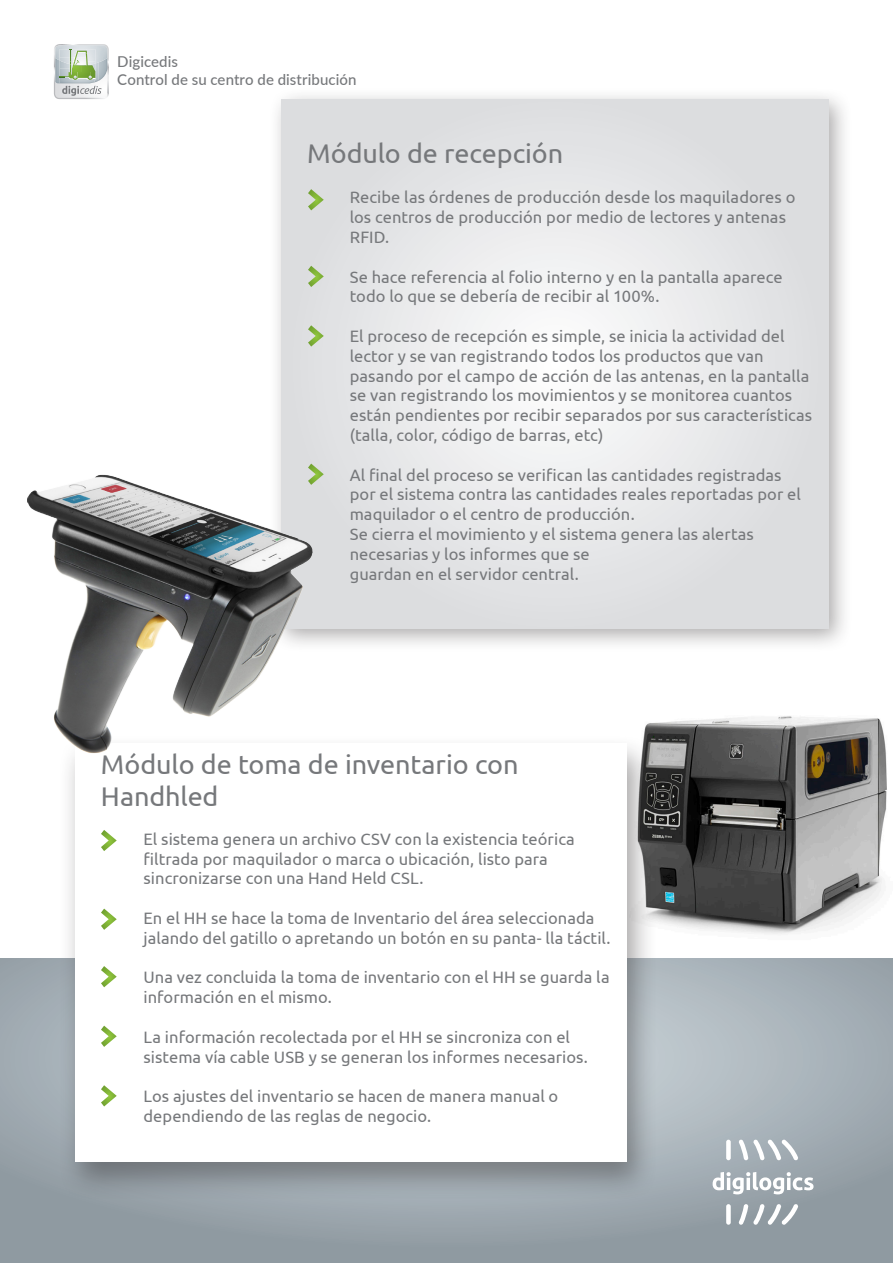
<style>
.page{position:relative;width:893px;height:1263px;background:#fff}
.page>*{position:absolute;margin:0;border:0;box-sizing:border-box;transform-origin:0 0}
.t1{font:27px/32.4px "Ubuntu";letter-spacing:-.005em;color:#76787b}
.t2{font:16.5px/19.8px "Ubuntu";letter-spacing:.005em;color:#76787b}
.t3{font:500 15px "Lato";letter-spacing:.005em;color:#76787b}
</style>
<div class="page">
<svg style="left:0;top:959px;width:893px;height:304px;background:#9da7ae"></svg>
<img style="left:644px;top:716px;width:243px;height:218px">
<div style="left:58px;top:734px;width:600px;height:467px;background:#231f20;opacity:.4"></div>
<div style="left:75px;top:743px;width:552px;height:418px;background:#fff"></div>
<svg style="left:101px;top:830px;width:16px;height:21px"></svg>
<svg style="left:101px;top:908px;width:16px;height:22px"></svg>
<svg style="left:101px;top:966px;width:16px;height:21px"></svg>
<svg style="left:101px;top:1026px;width:16px;height:21px"></svg>
<svg style="left:101px;top:1085px;width:16px;height:21px"></svg>
<div style="left:269px;top:87px;width:584px;height:566px;background:#231f20;opacity:.38"></div>
<svg style="left:282px;top:100px;width:546px;height:528px"></svg>
<svg style="left:308px;top:189px;width:16px;height:21px"></svg>
<svg style="left:308px;top:325px;width:16px;height:22px"></svg>
<svg style="left:308px;top:266px;width:16px;height:21px"></svg>
<svg style="left:308px;top:464px;width:16px;height:21px"></svg>
<div style="left:726px;top:1204px;width:5px;height:21px;background:#fff;border-radius:2px"></div>
<svg style="left:738px;top:1204px;width:60px;height:21px"></svg>
<svg style="left:713px;top:1172px;width:100px;height:22px"></svg>
<div style="left:726px;top:1140px;width:5px;height:20px;background:#fff;border-radius:2px"></div>
<svg style="left:738px;top:1140px;width:60px;height:20px"></svg>
<svg style="left:54px;top:44px;width:55px;height:55px;background:#c5cfc4"></svg>
<img style="left:28px;top:474px;width:285px;height:279px">
<p class="t3" style="left:117px;top:50px;width:62px">Digicedis</p>
<p class="t3" style="left:117px;top:68px;width:241px">Control de su centro de distribución</p>
<p class="t1" style="left:307px;top:137px;width:258px">Módulo de recepción</p>
<p class="t2" style="left:350px;top:187px;width:447px">Recibe las órdenes de producción desde los maquiladores o los centros de producción por medio de lectores y antenas<br>RFID.</p>
<p class="t2" style="left:350px;top:266px;width:434px">Se hace referencia al folio interno y en la pantalla aparece todo lo que se debería de recibir al 100%.</p>
<p class="t2" style="left:350px;top:326px;width:464px">El proceso de recepción es simple, se inicia la actividad del lector y se van registrando todos los productos que van pasando por el campo de acción de las antenas, en la pantalla se van registrando los movimientos y se monitorea cuantos están pendientes por recibir separados por sus características (talla, color, código de barras, etc)</p>
<p class="t2" style="left:350px;top:464px;width:453px">Al final del proceso se verifican las cantidades registradas por el sistema contra las cantidades reales reportadas por el maquilador o el centro de producción.</p>
<p class="t2" style="left:350px;top:524px;width:406px">Se cierra el movimiento y el sistema genera las alertas necesarias y los informes que se</p>
<p class="t2" style="left:350px;top:563px;width:231px">guardan en el servidor central.</p>
<p class="t1" style="left:101px;top:747px;width:419px">Módulo de toma de inventario con<br>Handhled</p>
<p class="t2" style="left:144px;top:828px;width:433px">El sistema genera un archivo CSV con la existencia teórica filtrada por maquilador o marca o ubicación, listo para sincronizarse con una Hand Held CSL.</p>
<p class="t2" style="left:144px;top:908px;width:469px">En el HH se hace la toma de Inventario del área seleccionada jalando del gatillo o apretando un botón en su panta- lla táctil.</p>
<p class="t2" style="left:144px;top:967px;width:468px">Una vez concluida la toma de inventario con el HH se guarda la información en el mismo.</p>
<p class="t2" style="left:144px;top:1026px;width:446px">La información recolectada por el HH se sincroniza con el sistema vía cable USB y se generan los informes necesarios.</p>
<p class="t2" style="left:144px;top:1086px;width:416px">Los ajustes del inventario se hacen de manera manual o dependiendo de las reglas de negocio.</p>
</div>
